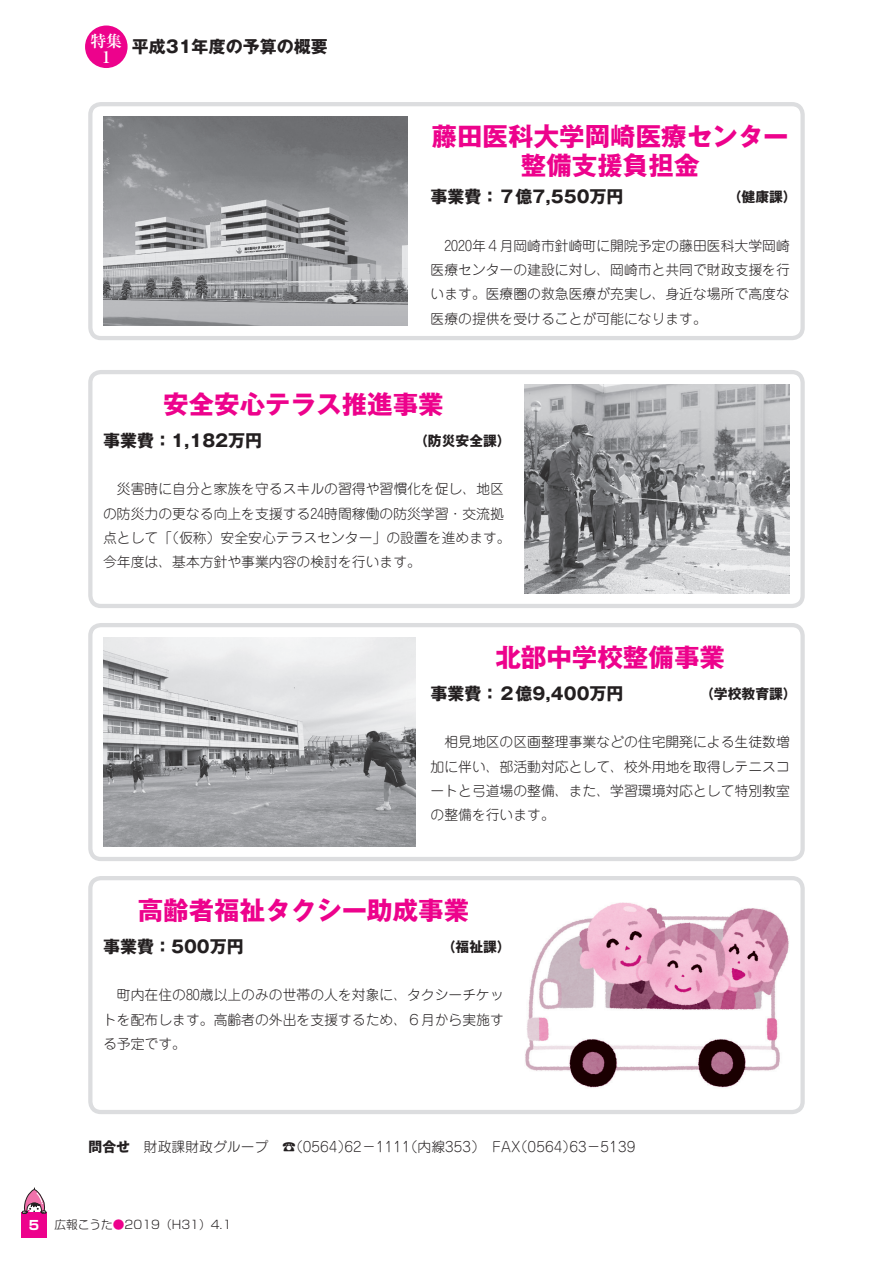
<style>
.page{position:relative;width:893px;height:1263px;background:#fff}
.page>*{position:absolute;margin:0;border:0;box-sizing:border-box;transform-origin:0 0}
.t1{font:700 25.5px/29.1px "Gothic MB101 Pr 6 N";color:#ed028c;text-align:center}
.t2{font:700 16.95px "Gothic MB101 Pr 6 N";color:#231f20}
.t3{font:700 15.9px "Ryumin Pr 6 N";color:#fff}
.t4{font:300 13.8px/24.3px "Jun 101 Pro";color:#231f20;text-align:justify}
.t5{font:700 13.8px "Gothic MB101 Pr 6 N";color:#231f20}
.t6{font:300 11.7px "Shin Go Pr 6 N";color:#231f20}
.s1{font-family:"Gothic MB101 Pr 6 N";font-weight:700}
.s2{font-weight:700;font-size:12.75px;color:#fff}
.s3{color:#ed028c}
</style>
<div class="page">
<div style="left:88px;top:102px;width:717px;height:238px;border:4px solid #dcdddf;border-radius:11px"></div>
<div style="left:88px;top:623px;width:717px;height:238px;border:4px solid #dcdddf;border-radius:11px"></div>
<div style="left:88px;top:370px;width:717px;height:238px;border:4px solid #dcdddf;border-radius:11px"></div>
<div style="left:88px;top:876px;width:717px;height:238px;border:4px solid #dcdddf;border-radius:11px"></div>
<img style="left:524px;top:385px;width:266px;height:208px">
<img style="left:525px;top:902px;width:264px;height:186px">
<img style="left:103px;top:117px;width:304px;height:208px">
<img style="left:103px;top:638px;width:313px;height:208px">
<div style="left:85px;top:26px;width:43px;height:42px;background:#ed028c;border-radius:50%"></div>
<div style="left:21px;top:1212px;width:26px;height:25px;background:#ed028c"></div>
<svg style="left:22px;top:1188px;width:24px;height:26px"></svg>
<p class="t2" style="left:90px;top:33px;width:239px"><sup>特集</sup> 平成31年度の予算の概要</p>
<p class="t3" style="left:98px;top:45px;width:17px">１</p>
<h1 class="t1" style="left:432px;top:121px;width:359px">藤田医科大学岡崎医療センター整備支援負担金</h1>
<p class="t2" style="left:431px;top:183px;width:195px">事業費：７億7,550万円</p>
<p class="t5" style="left:728px;top:185px;width:71px">（健康課）</p>
<p class="t4" style="left:431px;top:232px;width:361px">　2020年４月岡崎市針崎町に開院予定の藤田医科大学岡崎医療センターの建設に対し、岡崎市と共同で財政支援を行います。医療圏の救急医療が充実し、身近な場所で高度な医療の提供を受けることが可能になります。</p>
<h1 class="t1" style="left:163px;top:389px;width:282px">安全安心テラス推進事業</h1>
<p class="t2" style="left:103px;top:426px;width:161px">事業費：1,182万円</p>
<p class="t5" style="left:414px;top:429px;width:98px">（防災安全課）</p>
<p class="t4" style="left:103px;top:475px;width:409px;text-align:left">　災害時に自分と家族を守るスキルの習得や習慣化を促し、地区の防災力の更なる向上を支援する24時間稼働の防災学習・交流拠点として「（仮称）安全安心テラスセンター」の設置を進めます。今年度は、基本方針や事業内容の検討を行います。</p>
<h1 class="t1" style="left:495px;top:642px;width:231px">北部中学校整備事業</h1>
<p class="t2" style="left:431px;top:679px;width:195px">事業費：２億9,400万円</p>
<p class="t5" style="left:700px;top:682px;width:98px">（学校教育課）</p>
<p class="t4" style="left:431px;top:728px;width:361px">　相見地区の区画整理事業などの住宅開発による生徒数増加に伴い、部活動対応として、校外用地を取得しテニスコートと弓道場の整備、また、学習環境対応として特別教室の整備を行います。</p>
<h1 class="t1" style="left:138px;top:895px;width:333px">高齢者福祉タクシー助成事業</h1>
<p class="t2" style="left:103px;top:932px;width:142px">事業費：500万円</p>
<p class="t5" style="left:442px;top:935px;width:71px">（福祉課）</p>
<p class="t4" style="left:103px;top:981px;width:402px">　町内在住の80歳以上のみの世帯の人を対象に、タクシーチケットを配布します。高齢者の外出を支援するため、６月から実施する予定です。</p>
<p class="t4" style="left:89px;top:1133px;width:548px"><span class="s1">問合せ</span>　財政課財政グループ　☎（0564）62−1111（内線353）　FAX（0564）63−5139</p>
<p class="t6" style="left:29px;top:1215px;width:204px"><span class="s2">5</span> 広報こうた<span class="s3">●</span>2019（H31）4.1</p>
</div>
